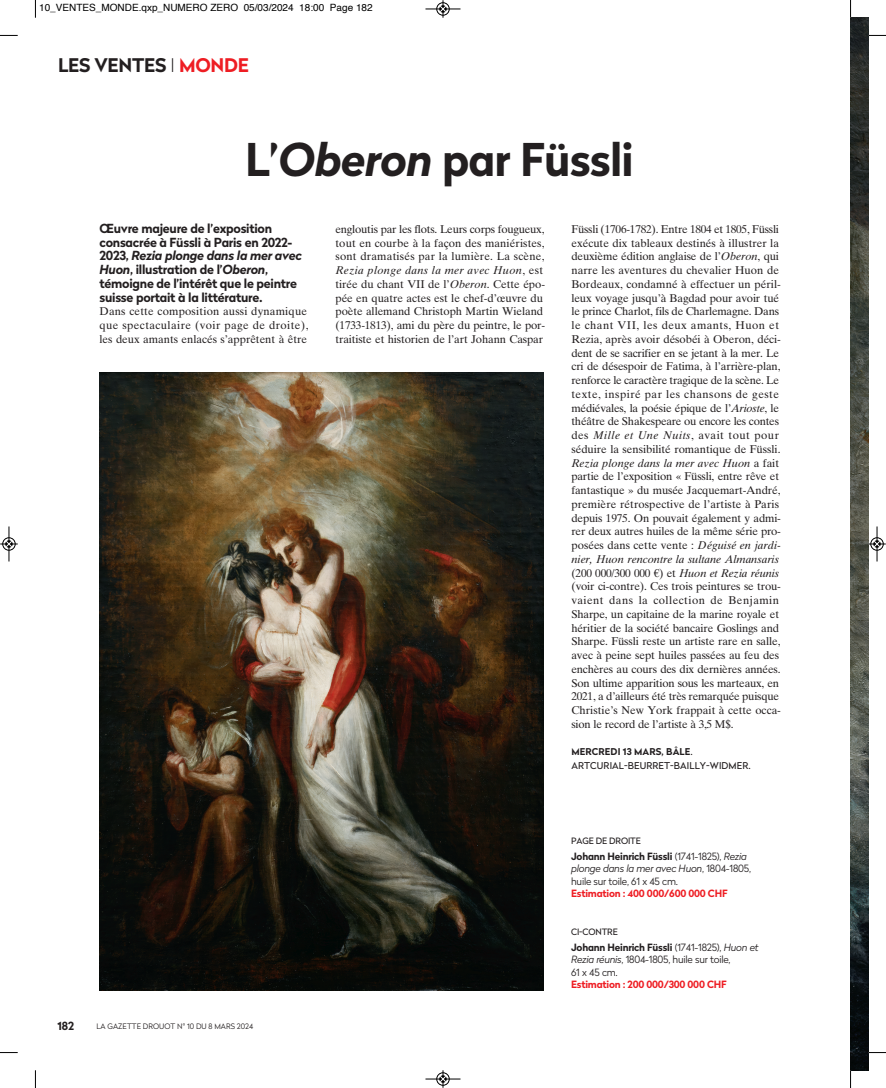
<style>
.page{position:relative;width:886px;height:1088px;background:#fff}
.page>*{position:absolute;margin:0;border:0;box-sizing:border-box;transform-origin:0 0}
.t1{font:700 45px "Radikal";letter-spacing:-.02em;color:#231f20}
.t2{font:700 18.75px "Radikal";letter-spacing:-.015em;color:#231f20}
.t3{font:700 12.5px/13.8px "Radikal";letter-spacing:-.02em;color:#231f20}
.t4{font:11.25px/13.8px "Times Ten LT Std";letter-spacing:-.01em;color:#231f20}
.t5{font:11.25px/13.8px "Times Ten LT Std";letter-spacing:.015em;color:#231f20}
.t6{font:700 11.25px "Radikal";color:#231f20}
.t7{font:300 10px/12.5px "Radikal";letter-spacing:-.02em;color:#231f20}
.t8{font:700 10px "Radikal";letter-spacing:-.02em;color:#ee1d23}
.t9{font:10px "Helvetica";color:#000}
.t10{font:9.38px/13.8px "Radikal";letter-spacing:.01em;color:#231f20}
.t11{font:8.75px "Radikal";letter-spacing:-.015em;color:#231f20}
.t12{font:300 7.5px "Radikal";letter-spacing:.005em;color:#231f20}
.s1{font-weight:100}
.s2{color:#ee1d23}
.s3{font-style:italic}
.s4{font-weight:700}
</style>
<div class="page">
<img style="left:100px;top:373px;width:443px;height:617px">
<img style="left:850px;top:18px;width:18px;height:1052px">
<svg style="left:35px;top:0;width:1px;height:18px"></svg>
<svg style="left:0;top:35px;width:18px;height:1px"></svg>
<svg style="left:850px;top:0;width:1px;height:18px"></svg>
<svg style="left:868px;top:35px;width:18px;height:1px"></svg>
<svg style="left:35px;top:1070px;width:1px;height:18px"></svg>
<svg style="left:0;top:1052px;width:18px;height:1px"></svg>
<svg style="left:850px;top:1070px;width:1px;height:18px"></svg>
<svg style="left:868px;top:1052px;width:18px;height:1px"></svg>
<div style="left:436px;top:2px;width:14px;height:14px;border:1px solid #fff;border-radius:50%"></div>
<hr style="left:425px;top:9px;width:35px;height:1px;background:#000">
<div style="left:437px;top:3px;width:12px;height:12px;border:1px solid #000;border-radius:50%"></div>
<svg style="left:440px;top:0;width:6px;height:18px"></svg>
<div style="left:436px;top:1072px;width:14px;height:13px;border:1px solid #fff;border-radius:50%"></div>
<hr style="left:425px;top:1079px;width:35px;height:1px;background:#000">
<div style="left:437px;top:1072px;width:12px;height:13px;border:1px solid #000;border-radius:50%"></div>
<svg style="left:440px;top:1070px;width:6px;height:18px"></svg>
<div style="left:2px;top:537px;width:14px;height:14px;border:1px solid #fff;border-radius:50%"></div>
<hr style="left:9px;top:526px;width:1px;height:35px;background:#000">
<div style="left:3px;top:537px;width:12px;height:13px;border:1px solid #000;border-radius:50%"></div>
<svg style="left:0;top:541px;width:18px;height:6px"></svg>
<div style="left:870px;top:537px;width:14px;height:14px;border:1px solid #fff;border-radius:50%"></div>
<hr style="left:877px;top:526px;width:1px;height:35px;background:#000">
<div style="left:870px;top:537px;width:13px;height:13px;border:1px solid #000;border-radius:50%"></div>
<svg style="left:868px;top:541px;width:18px;height:6px"></svg>
<p class="t9" style="left:39px;top:4px;width:335px">10_VENTES_MONDE.qxp_NUMERO ZERO 05/03/2024 18:00 Page 182</p>
<p class="t2" style="left:58px;top:57px;width:192px">LES VENTES <span class="s1">I</span> <span class="s2">MONDE</span></p>
<p class="t1" style="left:245px;top:142px;width:390px">L’<span class="s3">Oberon</span> par Füssli</p>
<p class="t3" style="left:100px;top:223px;width:204px">Œuvre majeure de l’exposition consacrée à Füssli à Paris en 2022- 2023, <span class="s3">Rezia plonge dans la mer avec Huon</span>, illustration de l’<span class="s3">Oberon</span>, témoigne de l’intérêt que le peintre suisse portait à la littérature.</p>
<p class="t5" style="left:100px;top:306px;width:210px">Dans cette composition aussi dynamique que spectaculaire (voir page de droite), les deux amants enlacés s’apprêtent à être</p>
<p class="t6" style="left:57px;top:1021px;width:18px">182</p>
<p class="t12" style="left:96px;top:1022px;width:158px">LA GAZETTE DROUOT N° 10 DU 8 MARS 2024</p>
<p class="t4" style="left:335px;top:223px;width:211px">engloutis par les flots. Leurs corps fougueux, tout en courbe à la façon des maniéristes, sont dramatisés par la lumière. La scène, <span class="s3">Rezia plonge dans la mer avec Huon</span>, est tirée du chant VII de l’<span class="s3">Oberon</span>. Cette épo&shy;pée en quatre actes est le chef-d’œuvre du poète allemand Christoph Martin Wieland (1733-1813), ami du père du peintre, le por&shy;traitiste et historien de l’art Johann Caspar</p>
<p class="t4" style="left:571px;top:223px;width:211px">Füssli (1706-1782). Entre 1804 et 1805, Füssli exécute dix tableaux destinés à illustrer la deuxième édition anglaise de l’<span class="s3">Oberon</span>, qui narre les aventures du chevalier Huon de Bordeaux, condamné à effectuer un péril&shy;leux voyage jusqu’à Bagdad pour avoir tué le prince Charlot, fils de Charlemagne. Dans le chant VII, les deux amants, Huon et Rezia, après avoir désobéi à Oberon, déci&shy;dent de se sacrifier en se jetant à la mer. Le cri de désespoir de Fatima, à l’arrière-plan, renforce le caractère tragique de la scène. Le texte, inspiré par les chansons de geste médiévales, la poésie épique de l’<span class="s3">Arioste</span>, le théâtre de Shakespeare ou encore les contes des <span class="s3">Mille et Une Nuits</span>, avait tout pour séduire la sensibilité romantique de Füssli.<br><span class="s3">Rezia plonge dans la mer avec Huon</span> a fait partie de l’exposition « Füssli, entre rêve et fantastique » du musée Jacquemart-André, première rétrospective de l’artiste à Paris depuis 1975. On pouvait également y admi&shy;rer deux autres huiles de la même série pro&shy;posées dans cette vente : <span class="s3">Déguisé en jardi&shy;nier, Huon rencontre la sultane Almansaris </span>(200 000/300 000 €) et <span class="s3">Huon et Rezia réunis </span>(voir ci-contre). Ces trois peintures se trou&shy;vaient dans la collection de Benjamin Sharpe, un capitaine de la marine royale et héritier de la société bancaire Goslings and Sharpe. Füssli reste un artiste rare en salle, avec à peine sept huiles passées au feu des enchères au cours des dix dernières années.<br>Son ultime apparition sous les marteaux, en 2021, a d’ailleurs été très remarquée puisque Christie’s New York frappait à cette occa&shy;sion le record de l’artiste à 3,5 M$.</p>
<p class="t10" style="left:571px;top:745px;width:181px"><span class="s4">MERCREDI 13 MARS, BÂLE</span>.<br>ARTCURIAL-BEURRET-BAILLY-WIDMER.</p>
<p class="t11" style="left:571px;top:835px;width:71px">PAGE DE DROITE</p>
<p class="t7" style="left:571px;top:850px;width:181px"><span class="s4">Johann Heinrich Füssli</span> (1741-1825), <span class="s3">Rezia plonge dans la mer avec Huon</span>, 1804-1805, huile sur toile, 61 x 45 cm.</p>
<p class="t8" style="left:571px;top:889px;width:158px">Estimation : 400 000/600 000 CHF</p>
<p class="t11" style="left:571px;top:926px;width:48px">CI-CONTRE</p>
<p class="t7" style="left:571px;top:941px;width:189px"><span class="s4">Johann Heinrich Füssli</span> (1741-1825), <span class="s3">Huon et<br>Rezia réunis</span>, 1804-1805, huile sur toile,<br>61 x 45 cm.</p>
<p class="t8" style="left:571px;top:980px;width:157px">Estimation : 200 000/300 000 CHF</p>
</div>
